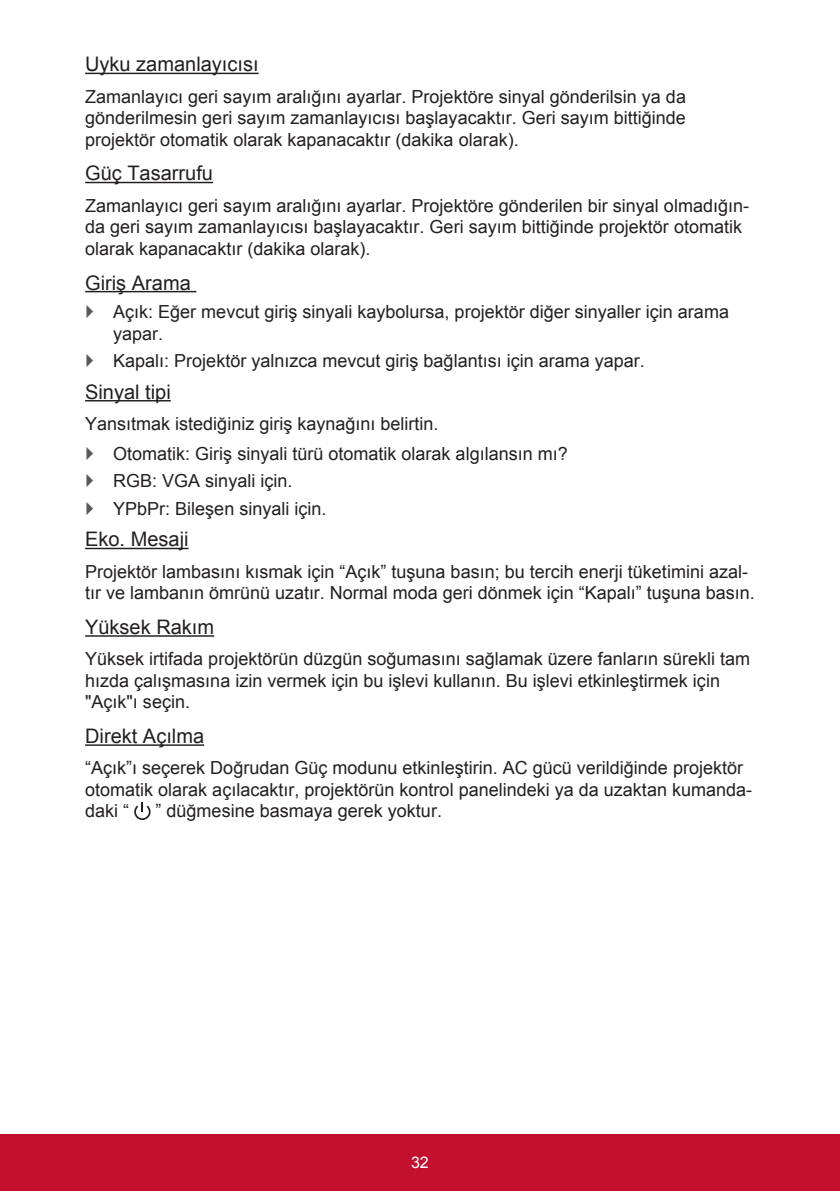
<style>
.page{position:relative;width:840px;height:1191px;background:#fff}
.page>*{position:absolute;margin:0;border:0;box-sizing:border-box;transform-origin:0 0}
.t1{font:20px "Arial";color:#231f20}
.t2{font:18px/21.6px "Arial";color:#231f20}
.t3{font:16px "Arial";color:#fff}
</style>
<div class="page">
<div style="left:0;top:1134px;width:839px;height:57px;background:#c3102f"></div>
<hr style="left:85px;top:73px;width:173px;height:1px;background:#231f20">
<hr style="left:85px;top:182px;width:128px;height:1px;background:#231f20">
<hr style="left:85px;top:291px;width:111px;height:1px;background:#231f20">
<hr style="left:85px;top:400px;width:86px;height:1px;background:#231f20">
<hr style="left:85px;top:548px;width:103px;height:1px;background:#231f20">
<hr style="left:85px;top:635px;width:129px;height:1px;background:#231f20">
<hr style="left:85px;top:744px;width:119px;height:2px;background:#231f20">
<svg style="left:134px;top:803px;width:17px;height:17px"></svg>
<p class="t1" style="left:85px;top:51px;width:175px">Uyku zamanlayıcısı</p>
<p class="t2" style="left:85px;top:86px;width:602px;text-align:justify">Zamanlayıcı geri sayım aralığını ayarlar. Projektöre sinyal gönderilsin ya da gönderilmesin geri sayım zamanlayıcısı başlayacaktır. Geri sayım bittiğinde projektör otomatik olarak kapanacaktır (dakika olarak).</p>
<p class="t1" style="left:85px;top:160px;width:129px">Güç Tasarrufu</p>
<p class="t2" style="left:85px;top:195px;width:665px">Zamanlayıcı geri sayım aralığını ayarlar. Projektöre gönderilen bir sinyal olmadığın&shy;da geri sayım zamanlayıcısı başlayacaktır. Geri sayım bittiğinde projektör otomatik olarak kapanacaktır (dakika olarak).</p>
<p class="t1" style="left:85px;top:269px;width:107px">Giriş Arama</p>
<p class="t2" style="left:113px;top:301px;width:617px">Açık: Eğer mevcut giriş sinyali kaybolursa, projektör diğer sinyaller için arama yapar.</p>
<p class="t2" style="left:113px;top:350px;width:533px">Kapalı: Projektör yalnızca mevcut giriş bağlantısı için arama yapar.</p>
<p class="t1" style="left:85px;top:378px;width:87px">Sinyal tipi</p>
<p class="t2" style="left:113px;top:409px;width:456px;line-height:30px;text-indent:-28px">Yansıtmak istediğiniz giriş kaynağını belirtin.<br>Otomatik: Giriş sinyali türü otomatik olarak algılansın mı?</p>
<p class="t2" style="left:113px;top:467px;width:215px;line-height:27.2px">RGB: VGA sinyali için.<br>YPbPr: Bileşen sinyali için.</p>
<p class="t1" style="left:85px;top:526px;width:105px">Eko. Mesaji</p>
<p class="t2" style="left:85px;top:560px;width:670px">Projektör lambasını kısmak için “Açık” tuşuna basın; bu tercih enerji tüketimini azal&shy;tır ve lambanın ömrünü uzatır. Normal moda geri dönmek için “Kapalı” tuşuna basın.</p>
<p class="t1" style="left:85px;top:614px;width:130px">Yüksek Rakım</p>
<p class="t2" style="left:85px;top:648px;width:666px">Yüksek irtifada projektörün düzgün soğumasını sağlamak üzere fanların sürekli tam hızda çalışmasına izin vermek için bu işlevi kullanın. Bu işlevi etkinleştirmek için "Açık"ı seçin.</p>
<p class="t1" style="left:85px;top:723px;width:120px">Direkt Açılma</p>
<p class="t2" style="left:85px;top:757px;width:668px">“Açık”ı seçerek Doğrudan Güç modunu etkinleştirin. AC gücü verildiğinde projektör otomatik olarak açılacaktır, projektörün kontrol panelindeki ya da uzaktan kumanda&shy;daki “</p>
<p class="t2" style="left:155px;top:800px;width:288px">” düğmesine basmaya gerek yoktur.</p>
<p class="t3" style="left:411px;top:1152px;width:19px">32</p>
</div>
